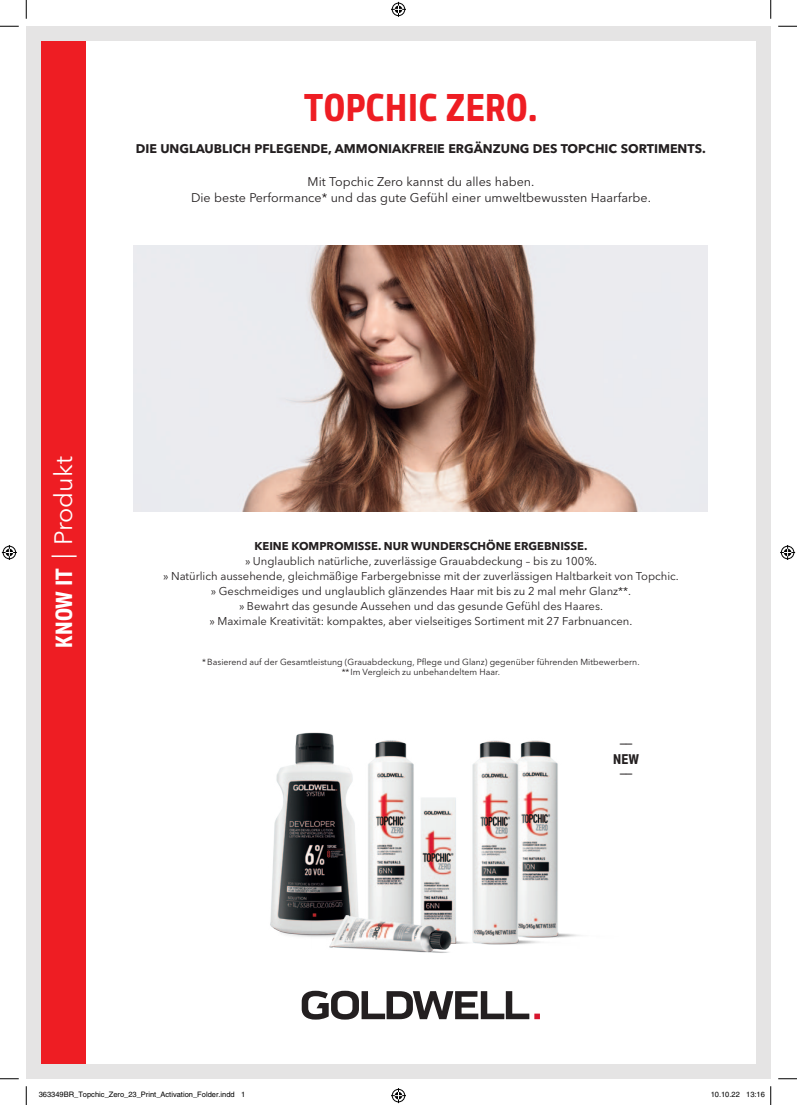
<style>
.page{position:relative;width:797px;height:1105px;background:#fff}
.page>*{position:absolute;margin:0;border:0;box-sizing:border-box;transform-origin:0 0}
.t1{font:700 41.25px "Tram Cn";letter-spacing:.01em;color:#ee1d23}
.t2{font:25px "Avenir Next W1 G";color:#fff}
.t3{font:15px "Tram Cn Goldwell Lines";color:#231f20}
.t4{font:700 15px "Tram Cn";color:#231f20}
.t5{font:12.5px/16.2px "Avenir Next W1 G";color:#231f20;text-align:center}
.t6{font:700 12.5px "Avenir Next W1 G";color:#231f20}
.t7{font:11.25px/15px "Avenir Next W1 G";color:#231f20;text-align:center}
.t8{font:700 11.25px "Avenir Next W1 G";color:#231f20}
.t9{font:8.75px/10px "Avenir Next W1 G";color:#231f20;text-align:center}
.t10{font:7.5px "Helvetica";color:#000}
.s1{font-family:"Tram Cn";font-weight:700}
</style>
<div class="page">
<div style="left:26px;top:26px;width:744px;height:1053px;background:#e5e4e4"></div>
<div style="left:41px;top:41px;width:714px;height:1023px;background:#fff"></div>
<div style="left:41px;top:41px;width:45px;height:1023px;background:#ee1d23"></div>
<img style="left:270px;top:732px;width:41px;height:205px">
<img style="left:134px;top:246px;width:574px;height:266px">
<img style="left:311px;top:732px;width:138px;height:221px">
<img style="left:389px;top:737px;width:191px;height:213px">
<svg style="left:302px;top:991px;width:238px;height:28px"></svg>
<svg style="left:0;top:25px;width:19px;height:2px"></svg>
<svg style="left:778px;top:25px;width:19px;height:2px"></svg>
<svg style="left:0;top:1078px;width:19px;height:1px"></svg>
<svg style="left:778px;top:1078px;width:19px;height:1px"></svg>
<svg style="left:25px;top:0;width:2px;height:19px"></svg>
<svg style="left:25px;top:1086px;width:2px;height:19px"></svg>
<svg style="left:770px;top:0;width:1px;height:19px"></svg>
<svg style="left:391px;top:2px;width:15px;height:15px"></svg>
<svg style="left:391px;top:1088px;width:15px;height:15px"></svg>
<svg style="left:2px;top:545px;width:15px;height:15px"></svg>
<svg style="left:780px;top:545px;width:15px;height:15px"></svg>
<svg style="left:770px;top:1086px;width:1px;height:19px"></svg>
<h1 class="t1" style="left:304px;top:83px;width:235px">TOPCHIC ZERO.</h1>
<p class="t6" style="left:136px;top:141px;width:571px">DIE UNGLAUBLICH PFLEGENDE, AMMONIAKFREIE ERGÄNZUNG DES TOPCHIC SORTIMENTS.</p>
<p class="t5" style="left:191px;top:173px;width:461px">Mit Topchic Zero kannst du alles haben.<br>Die beste Performance* und das gute Gefühl einer umweltbewussten Haarfarbe.</p>
<h2 class="t2" style="left:49px;top:648px;width:193px;rotate:-90deg"><span class="s1">KNOW IT</span> | Produkt</h2>
<p class="t8" style="left:254px;top:539px;width:334px">KEINE KOMPROMISSE. NUR WUNDERSCHÖNE ERGEBNISSE.</p>
<p class="t7" style="left:163px;top:554px;width:517px">» Unglaublich natürliche, zuverlässige Grauabdeckung – bis zu 100%.<br>» Natürlich aussehende, gleichmäßige Farbergebnisse mit der zuverlässigen Haltbarkeit von Topchic. » Geschmeidiges und unglaublich glänzendes Haar mit bis zu 2 mal mehr Glanz**.<br>» Bewahrt das gesunde Aussehen und das gesunde Gefühl des Haares.<br>» Maximale Kreativität: kompaktes, aber vielseitiges Sortiment mit 27 Farbnuancen.</p>
<p class="t9" style="left:202px;top:657px;width:439px">*Basierend auf der Gesamtleistung (Grauabdeckung, Pflege und Glanz) gegenüber führenden Mitbewerbern. ** Im Vergleich zu unbehandeltem Haar.</p>
<h3 class="t3" style="left:620px;top:735px;width:13px">--</h3>
<h3 class="t4" style="left:613px;top:750px;width:27px">NEW</h3>
<h3 class="t3" style="left:620px;top:765px;width:13px">--</h3>
<p class="t10" style="left:39px;top:1090px;width:208px">363349BR_Topchic_Zero_23_Print_Activation_Folder.indd 1</p>
<p class="t10" style="left:710px;top:1090px;width:56px">10.10.22 13:16</p>
</div>
